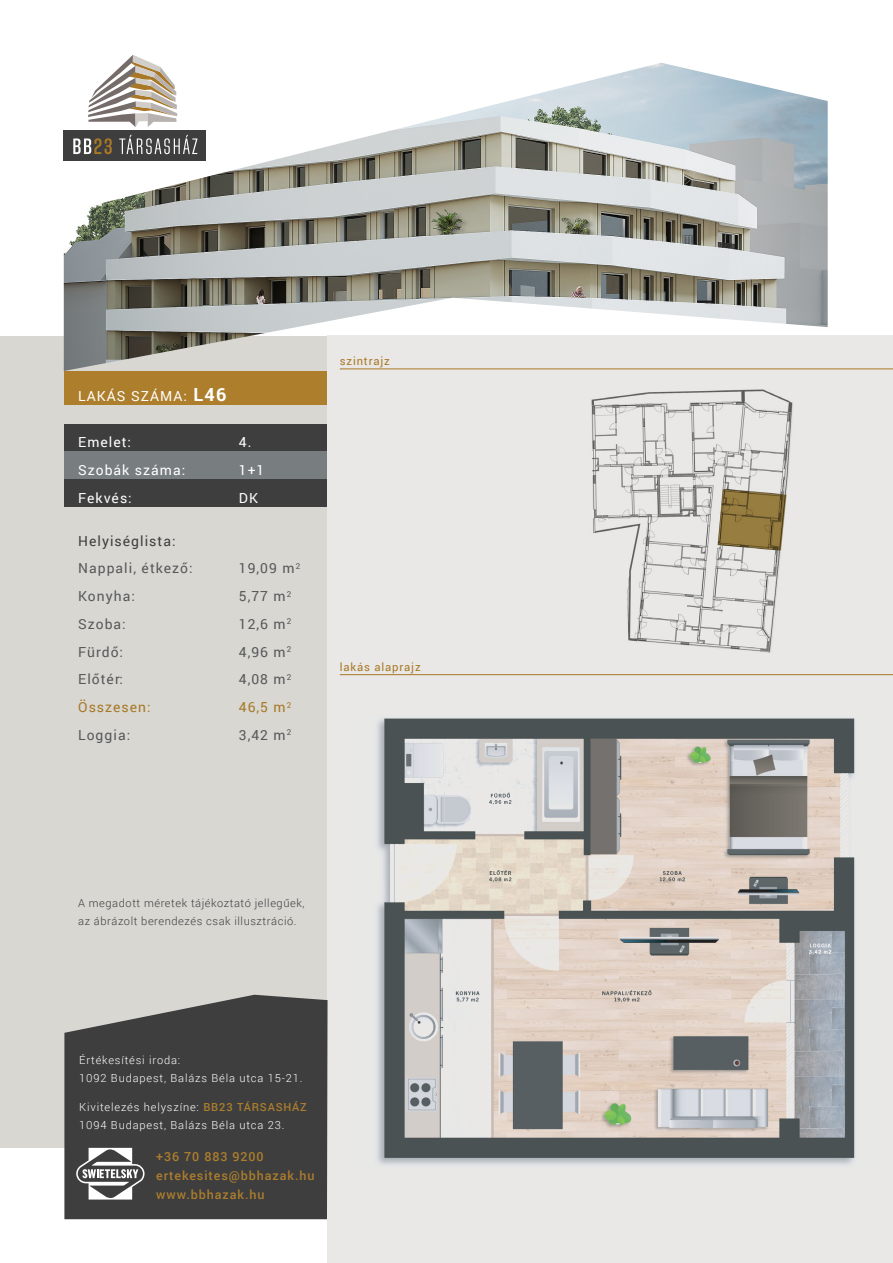
<style>
.page{position:relative;width:893px;height:1263px;background:#fff}
.page>*{position:absolute;margin:0;border:0;box-sizing:border-box;transform-origin:0 0}
.t1{font:13.8px "Roboto";letter-spacing:.075em;color:#57585a}
.t2{font:13.8px "Roboto";letter-spacing:.075em;color:#fff}
.t3{font:13.8px "Roboto";letter-spacing:.075em;color:#a87826}
.t4{font:13.8px "Roboto";letter-spacing:.075em;color:#3e3e3f}
.t5{font:500 12.45px "Roboto";letter-spacing:.075em;color:#ad7e2c}
.t6{font:11.25px "Roboto";letter-spacing:.075em;color:#a87826}
.t7{font:300 11.1px "Roboto";letter-spacing:.075em;color:#fff}
.t8{font:300 11.1px/18px "Roboto";letter-spacing:.05em;color:#3e3e3f}
.s1{font-weight:700;font-size:18px}
.s2{font-weight:500;color:#ad7e2c}
</style>
<div class="page">
<div style="left:327px;top:336px;width:566px;height:927px;background:#e9e8e6"></div>
<img style="left:377px;top:718px;width:478px;height:447px">
<img style="left:591px;top:389px;width:202px;height:264px">
<hr style="left:340px;top:368px;width:553px;height:1px;background:#a87826">
<hr style="left:340px;top:674px;width:553px;height:1px;background:#a87826">
<div style="left:0;top:337px;width:327px;height:811px;background:#d8d7d2"></div>
<div style="left:64px;top:372px;width:263px;height:33px;background:#ad7e2c"></div>
<div style="left:64px;top:424px;width:263px;height:28px;background:#3e3e3f"></div>
<div style="left:64px;top:451px;width:263px;height:28px;background:#787d80"></div>
<div style="left:64px;top:479px;width:263px;height:28px;background:#3e3e3f"></div>
<svg style="left:64px;top:995px;width:264px;height:224px;background:#4a4a4b"></svg>
<svg style="left:76px;top:1148px;width:69px;height:51px"></svg>
<img style="left:64px;top:63px;width:764px;height:308px">
<div style="left:64px;top:130px;width:142px;height:31px;background:#3e3e3f"></div>
<svg style="left:73px;top:138px;width:39px;height:16px"></svg>
<svg style="left:119px;top:135px;width:78px;height:19px"></svg>
<svg style="left:88px;top:55px;width:89px;height:72px"></svg>
<p class="t2" style="left:78px;top:387px;width:150px">LAKÁS SZÁMA: <span class="s1">L46</span></p>
<p class="t2" style="left:78px;top:433px;width:54px">Emelet:</p>
<p class="t2" style="left:78px;top:460px;width:109px">Szobák száma:</p>
<p class="t2" style="left:78px;top:488px;width:55px">Fekvés:</p>
<p class="t4" style="left:78px;top:531px;width:99px">Helyiséglista:</p>
<p class="t1" style="left:78px;top:559px;width:116px">Nappali, étkező:</p>
<p class="t1" style="left:78px;top:587px;width:58px">Konyha:</p>
<p class="t1" style="left:78px;top:614px;width:49px">Szoba:</p>
<p class="t1" style="left:78px;top:642px;width:46px">Fürdő:</p>
<p class="t1" style="left:78px;top:670px;width:46px">Előtér:</p>
<p class="t3" style="left:78px;top:698px;width:74px">Összesen:</p>
<p class="t1" style="left:78px;top:725px;width:54px">Loggia:</p>
<p class="t2" style="left:239px;top:433px;width:14px">4.</p>
<p class="t2" style="left:239px;top:460px;width:27px">1+1</p>
<p class="t2" style="left:239px;top:488px;width:21px">DK</p>
<p class="t1" style="left:239px;top:559px;width:63px">19,09 m<sup>2</sup></p>
<p class="t1" style="left:239px;top:587px;width:54px">5,77 m<sup>2</sup></p>
<p class="t1" style="left:239px;top:614px;width:54px">12,6 m<sup>2</sup></p>
<p class="t1" style="left:239px;top:642px;width:54px">4,96 m<sup>2</sup></p>
<p class="t1" style="left:239px;top:670px;width:54px">4,08 m<sup>2</sup></p>
<p class="t3" style="left:239px;top:698px;width:54px">46,5 m<sup>2</sup></p>
<p class="t1" style="left:239px;top:725px;width:54px">3,42 m<sup>2</sup></p>
<p class="t6" style="left:340px;top:353px;width:52px">szintrajz</p>
<p class="t6" style="left:340px;top:659px;width:82px">lakás alaprajz</p>
<p class="t8" style="left:78px;top:893px;width:228px">A megadott méretek tájékoztató jellegűek, az ábrázolt berendezés csak illusztráció.</p>
<p class="t7" style="left:79px;top:1052px;width:103px">Értékesítési iroda:</p>
<p class="t7" style="left:79px;top:1070px;width:225px">1092 Budapest, Balázs Béla utca 15-21.</p>
<p class="t7" style="left:79px;top:1099px;width:229px">Kivitelezés helyszíne: <span class="s2">BB23 TÁRSASHÁZ</span></p>
<p class="t7" style="left:79px;top:1117px;width:207px">1094 Budapest, Balázs Béla utca 23.</p>
<p class="t5" style="left:156px;top:1147px;width:109px">+36 70 883 9200</p>
<p class="t5" style="left:156px;top:1167px;width:160px">ertekesites@bbhazak.hu</p>
<p class="t5" style="left:156px;top:1186px;width:110px">www.bbhazak.hu</p>
</div>
